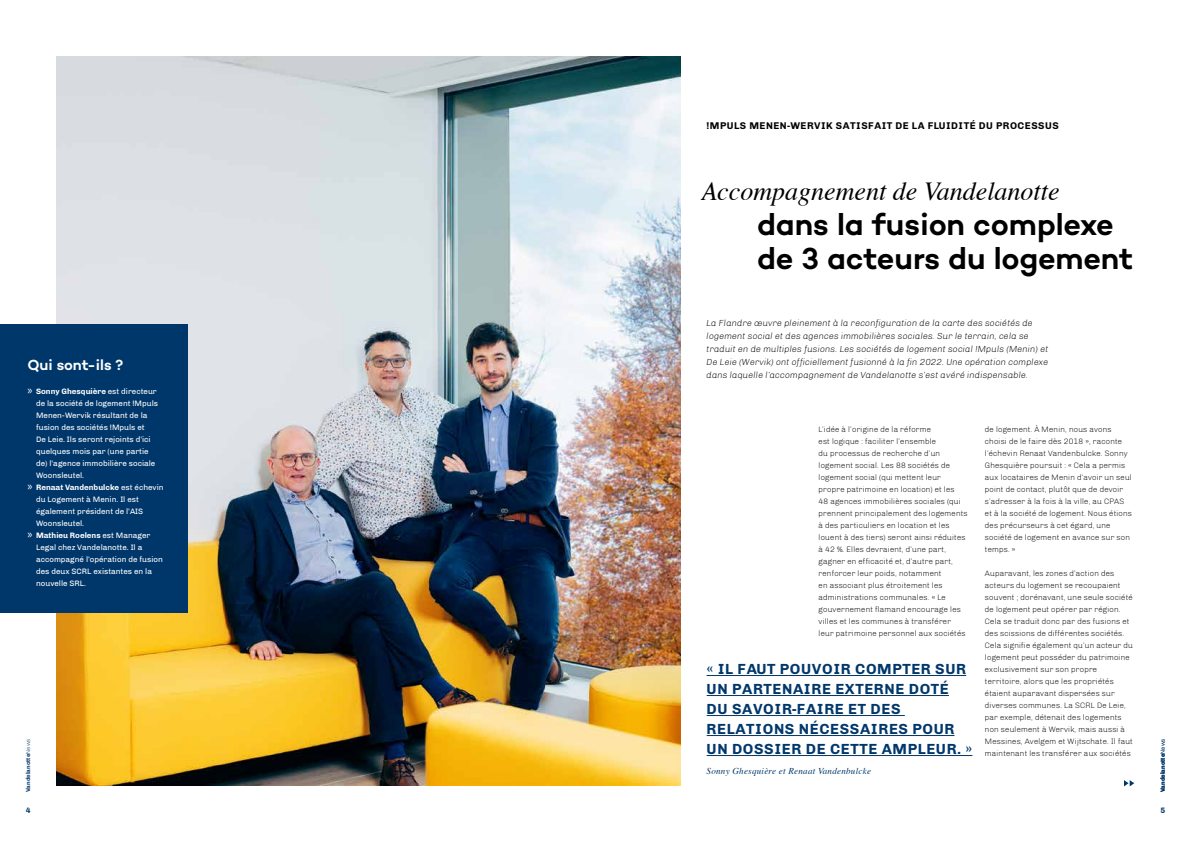
<style>
.page{position:relative;width:1191px;height:842px;background:#fff}
.page>*{position:absolute;margin:0;border:0;box-sizing:border-box;transform-origin:0 0}
.t1{font:600 31px/34px "Campton";letter-spacing:-.005em;color:#000}
.t2{font:italic 26px "Times";color:#000}
.t3{font:700 15px/20px "Chivo";letter-spacing:.04em;color:#00376b}
.t4{font:600 15px "Campton";letter-spacing:-.005em;color:#fff}
.t5{font:700 10px "Chivo";letter-spacing:.05em;color:#000}
.t6{font:italic 300 9px/13px "Chivo";color:#000}
.t7{font:italic 9px "Times";letter-spacing:.03em;color:#00376b}
.t8{font:300 8px/12px "Chivo";color:#000}
.t9{font:8px "Chivo";color:#fff}
.t10{font:700 8px "Chivo";color:#fff}
.t11{font:700 8px "Chivo";color:#00376b}
.t12{font:700 6px "Chivo";color:#00376b}
.s1{font-family:"Myriad Pro";font-weight:400;font-size:12px}
.s2{font-weight:400}
.s3{font-weight:300}
</style>
<div class="page">
<img style="left:57px;top:57px;width:623px;height:728px">
<div style="left:0;top:324px;width:187px;height:288px;background:#00376b"></div>
<svg style="left:1124px;top:780px;width:10px;height:6px"></svg>
<hr style="left:706px;top:675px;width:260px;height:1px;background:#00376b">
<hr style="left:706px;top:695px;width:243px;height:1px;background:#00376b">
<hr style="left:706px;top:715px;width:199px;height:1px;background:#00376b">
<hr style="left:706px;top:735px;width:248px;height:1px;background:#00376b">
<hr style="left:706px;top:755px;width:266px;height:1px;background:#00376b">
<p class="t5" style="left:706px;top:120px;width:354px">!MPULS MENEN-WERVIK SATISFAIT DE LA FLUIDITÉ DU PROCESSUS</p>
<h2 class="t2" style="left:701px;top:168px;width:360px">Accompagnement de Vandelanotte</h2>
<h1 class="t1" style="left:757px;top:207px;width:377px">dans la fusion complexe de 3 acteurs du logement</h1>
<p class="t6" style="left:706px;top:317px;width:343px">La Flandre œuvre pleinement à la reconfiguration de la carte des sociétés de logement social et des agences immobilières sociales. Sur le terrain, cela se traduit en de multiples fusions. Les sociétés de logement social !Mpuls (Menin) et De Leie (Wervik) ont officiellement fusionné à la fin 2022. Une opération complexe dans laquelle l’accompagnement de Vandelanotte s’est avéré indispensable.</p>
<h3 class="t4" style="left:28px;top:355px;width:97px">Qui sont-ils ?</h3>
<p class="t10" style="left:28px;top:386px;width:131px"><span class="s1">»</span> Sonny Ghesquière <span class="s2">est directeur</span></p>
<p class="t9" style="left:36px;top:398px;width:124px">de la société de logement !Mpuls</p>
<p class="t9" style="left:36px;top:410px;width:113px">Menen-Wervik résultant de la</p>
<p class="t9" style="left:36px;top:422px;width:110px">fusion des sociétés !Mpuls et</p>
<p class="t9" style="left:36px;top:434px;width:116px">De Leie. Ils seront rejoints d’ici</p>
<p class="t9" style="left:36px;top:446px;width:114px">quelques mois par (une partie</p>
<p class="t9" style="left:36px;top:458px;width:121px">de) l’agence immobilière sociale</p>
<p class="t9" style="left:36px;top:470px;width:50px">Woonsleutel.</p>
<p class="t10" style="left:28px;top:482px;width:137px"><span class="s1">»</span> Renaat Vandenbulcke <span class="s2">est échevin</span></p>
<p class="t9" style="left:36px;top:494px;width:104px">du Logement à Menin. Il est</p>
<p class="t9" style="left:36px;top:506px;width:109px">également président de l’AIS</p>
<p class="t9" style="left:36px;top:518px;width:50px">Woonsleutel.</p>
<p class="t10" style="left:28px;top:530px;width:124px"><span class="s1">»</span> Mathieu Roelens <span class="s2">est Manager</span></p>
<p class="t9" style="left:36px;top:542px;width:108px">Legal chez Vandelanotte. Il a</p>
<p class="t9" style="left:36px;top:554px;width:128px">accompagné l’opération de fusion</p>
<p class="t9" style="left:36px;top:566px;width:117px">des deux SCRL existantes en la</p>
<p class="t9" style="left:36px;top:578px;width:52px">nouvelle SRL.</p>
<p class="t8" style="left:818px;top:423px;width:151px">L’idée à l’origine de la réforme<br>est logique : faciliter l’ensemble<br>du processus de recherche d’un logement social. Les 88 sociétés de logement social (qui mettent leur propre patrimoine en location) et les<br>48 agences immobilières sociales (qui prennent principalement des logements à des particuliers en location et les louent à des tiers) seront ainsi réduites à 42 %. Elles devraient, d’une part, gagner en efficacité et, d’autre part, renforcer leur poids, notamment<br>en associant plus étroitement les administrations communales. « Le gouvernement flamand encourage les villes et les communes à transférer leur patrimoine personnel aux sociétés</p>
<p class="t8" style="left:985px;top:423px;width:149px">de logement. À Menin, nous avons choisi de le faire dès 2018 », raconte l’échevin Renaat Vandenbulcke. Sonny Ghesquière poursuit : « Cela a permis aux locataires de Menin d’avoir un seul point de contact, plutôt que de devoir s’adresser à la fois à la ville, au CPAS et à la société de logement. Nous étions des précurseurs à cet égard, une société de logement en avance sur son temps. »</p>
<p class="t8" style="left:985px;top:567px;width:150px">Auparavant, les zones d’action des acteurs du logement se recoupaient souvent ; dorénavant, une seule société de logement peut opérer par région.<br>Cela se traduit donc par des fusions et des scissions de différentes sociétés.<br>Cela signifie également qu’un acteur du logement peut posséder du patrimoine exclusivement sur son propre territoire, alors que les propriétés étaient auparavant dispersées sur diverses communes. La SCRL De Leie, par exemple, détenait des logements non seulement à Wervik, mais aussi à Messines, Avelgem et Wijtschate. Il faut maintenant les transférer aux sociétés</p>
<h3 class="t3" style="left:706px;top:658px;width:267px">« IL FAUT POUVOIR COMPTER SUR<br>UN PARTENAIRE EXTERNE DOTÉ<br>DU SAVOIR-FAIRE ET DES<br>RELATIONS NÉCESSAIRES POUR<br>UN DOSSIER DE CETTE AMPLEUR. »</h3>
<p class="t7" style="left:706px;top:763px;width:166px">Sonny Ghesquière et Renaat Vandenbulcke</p>
<p class="t12" style="left:24px;top:792px;width:55px;rotate:-90deg">Vandelanotte<span class="s3">News</span></p>
<p class="t12" style="left:1159px;top:792px;width:55px;rotate:-90deg">Vandelanotte<span class="s3">News</span></p>
<p class="t11" style="left:26px;top:806px;width:6px">4</p>
<p class="t11" style="left:1160px;top:806px;width:6px">5</p>
</div>
